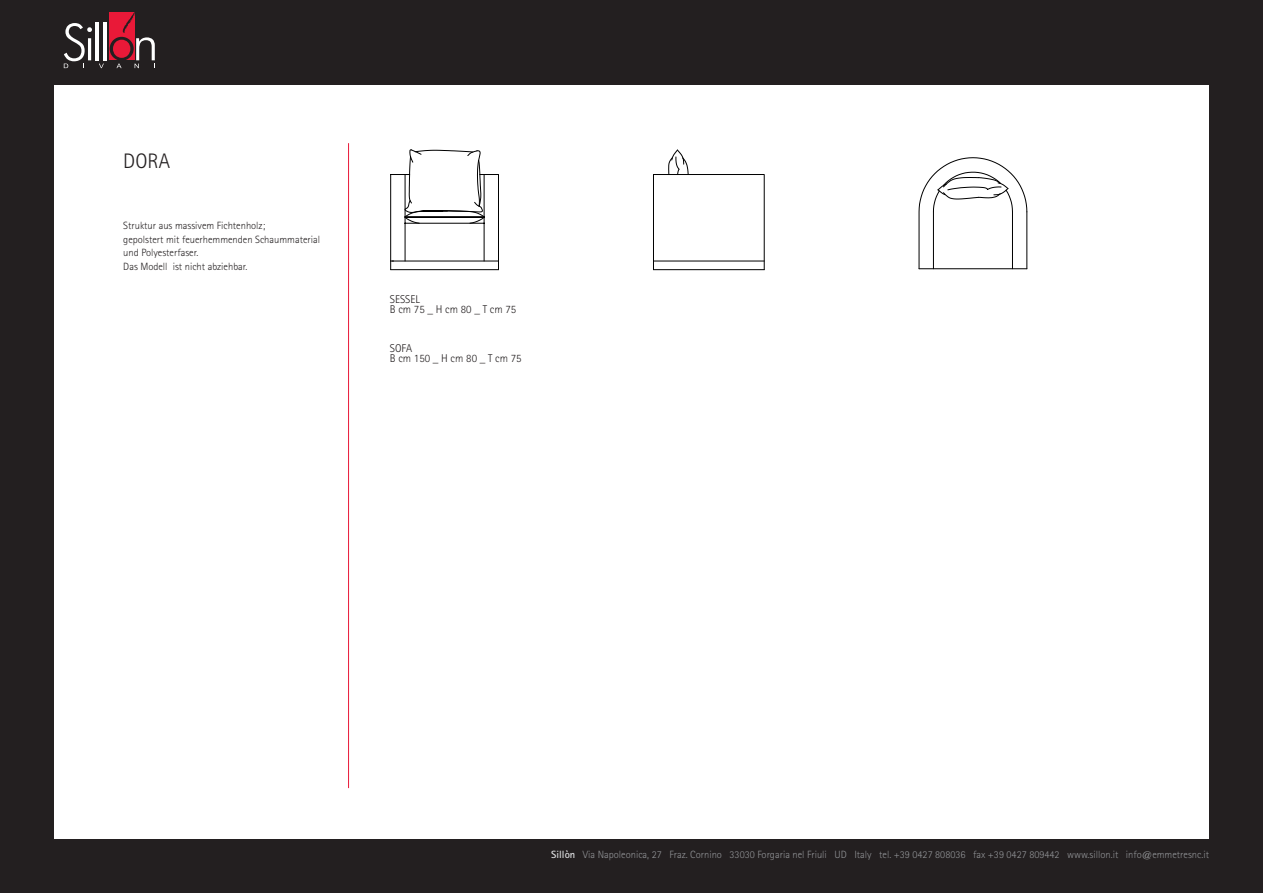
<style>
.page{position:relative;width:1263px;height:893px;background:#231f20}
.page>*{position:absolute;margin:0;border:0;box-sizing:border-box;transform-origin:0 0}
.t1{font:300 21px "Rotis Sans Serif";color:#231f20}
.t2{font:300 11.25px/10.5px "Rotis Sans Serif";color:#231f20}
.t3{font:300 10.5px "Rotis Sans Serif";color:#939598}
.t4{font:300 10.5px/13.5px "Rotis Sans Serif";color:#231f20}
.s1{font-weight:700;color:#dcdddf}
</style>
<div class="page">
<div style="left:54px;top:85px;width:1155px;height:754px;background:#fff"></div>
<svg style="left:99px;top:64px;width:5px;height:4px"></svg>
<div style="left:109px;top:12px;width:26px;height:48px;background:#e91938"></div>
<svg style="left:64px;top:23px;width:28px;height:45px"></svg>
<hr style="left:96px;top:22px;width:3px;height:38px;background:#fff">
<hr style="left:104px;top:22px;width:3px;height:38px;background:#fff">
<svg style="left:110px;top:12px;width:45px;height:56px"></svg>
<hr style="left:390px;top:174px;width:1px;height:87px;background:#000">
<hr style="left:498px;top:174px;width:1px;height:87px;background:#000">
<hr style="left:391px;top:269px;width:107px;height:1px;background:#000">
<hr style="left:484px;top:174px;width:1px;height:87px;background:#000">
<hr style="left:405px;top:174px;width:1px;height:87px;background:#000">
<hr style="left:391px;top:261px;width:107px;height:1px;background:#000">
<svg style="left:391px;top:150px;width:107px;height:74px"></svg>
<svg style="left:390px;top:261px;width:3px;height:9px"></svg>
<hr style="left:653px;top:261px;width:111px;height:1px;background:#000">
<div style="left:653px;top:174px;width:111px;height:96px;border:1px solid #000"></div>
<svg style="left:668px;top:149px;width:21px;height:26px"></svg>
<svg style="left:919px;top:157px;width:108px;height:112px"></svg>
<hr style="left:348px;top:143px;width:1px;height:645px;background:#e91938">
<h1 class="t1" style="left:123px;top:149px;width:48px">DORA</h1>
<p class="t4" style="left:123px;top:219px;width:198px">Struktur aus massivem Fichtenholz;<br>gepolstert mit feuerhemmenden Schaummaterial und Polyesterfaser.<br>Das Modell ist nicht abziehbar.</p>
<p class="t2" style="left:390px;top:294px;width:128px">sessel<br>B cm 75 _ H cm 80 _ T cm 75</p>
<p class="t2" style="left:390px;top:343px;width:133px">SOFA<br>B cm 150 _ H cm 80 _ T cm 75</p>
<p class="t3" style="left:551px;top:848px;width:659px"><span class="s1">Sillòn</span> Via Napoleonica, 27 Fraz. Cornino 33030 Forgaria nel Friuli UD Italy tel. +39 0427 808036 fax +39 0427 809442 www.sillon.it info@emmetresnc.it</p>
</div>
